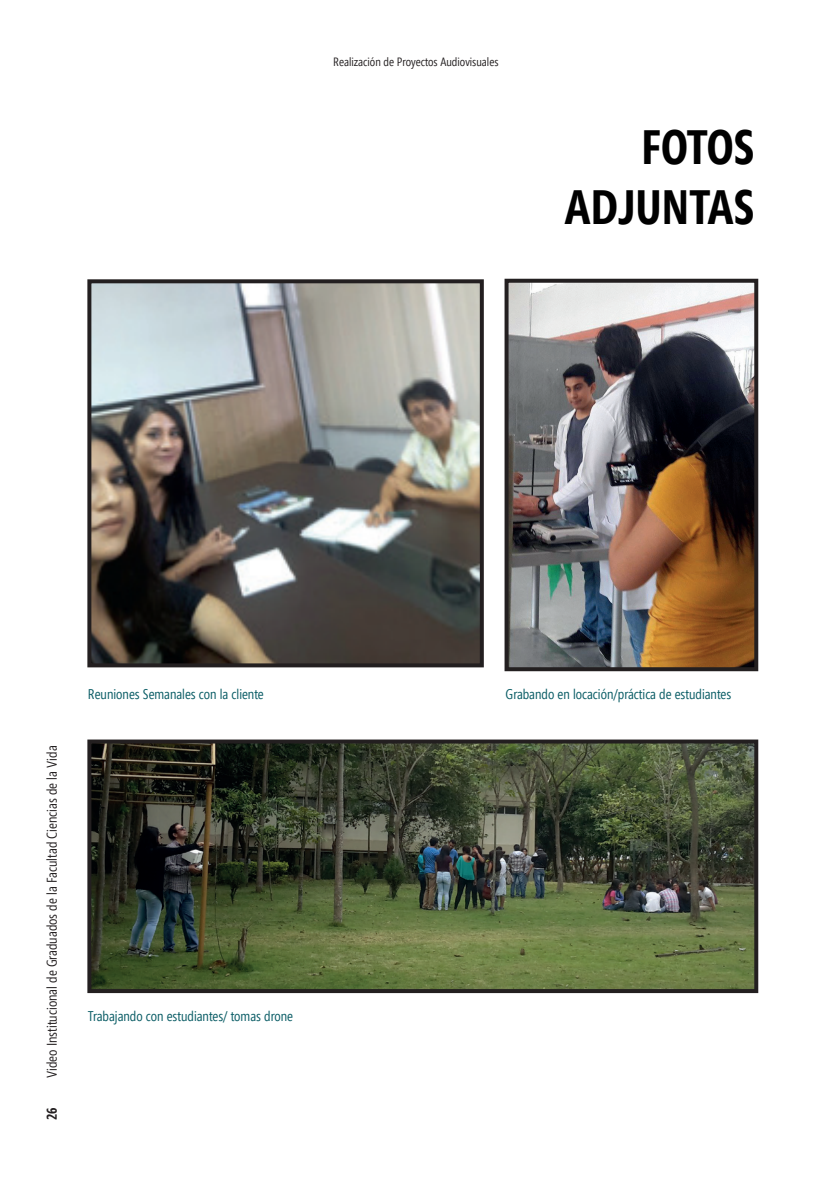
<style>
.page{position:relative;width:840px;height:1191px;background:#fff}
.page>*{position:absolute;margin:0;border:0;box-sizing:border-box;transform-origin:0 0}
.t1{font:700 48px/60px "Segoe Condensed";color:#000;text-align:right}
.t2{font:14px "Segoe Condensed";color:#085b64}
.t3{font:14px "Segoe Condensed";color:#231f20}
.t4{font:700 14px "Segoe Condensed";color:#231f20}
.t5{font:12px "Segoe Condensed";color:#231f20}
</style>
<div class="page">
<img style="left:92px;top:284px;width:386px;height:378px">
<div style="left:87px;top:279px;width:396px;height:388px;border:4px solid #231f20"></div>
<img style="left:509px;top:284px;width:243px;height:382px">
<div style="left:504px;top:279px;width:253px;height:392px;border:4px solid #231f20"></div>
<img style="left:92px;top:744px;width:660px;height:244px">
<div style="left:87px;top:739px;width:670px;height:254px;border:4px solid #231f20"></div>
<p class="t5" style="left:333px;top:55px;width:167px">Realización de Proyectos Audiovisuales</p>
<h1 class="t1" style="left:564px;top:117px;width:191px">FOTOS<br>ADJUNTAS</h1>
<p class="t3" style="left:43px;top:1078px;width:334px;rotate:-90deg">Video Institucional de Graduados de la Facultad Ciencias de la Vida</p>
<p class="t4" style="left:43px;top:1120px;width:14px;rotate:-90deg">26</p>
<p class="t2" style="left:88px;top:686px;width:177px">Reuniones Semanales con la cliente</p>
<p class="t2" style="left:88px;top:1007px;width:206px">Trabajando con estudiantes/ tomas drone</p>
<p class="t2" style="left:505px;top:686px;width:227px">Grabando en locación/práctica de estudiantes</p>
</div>
